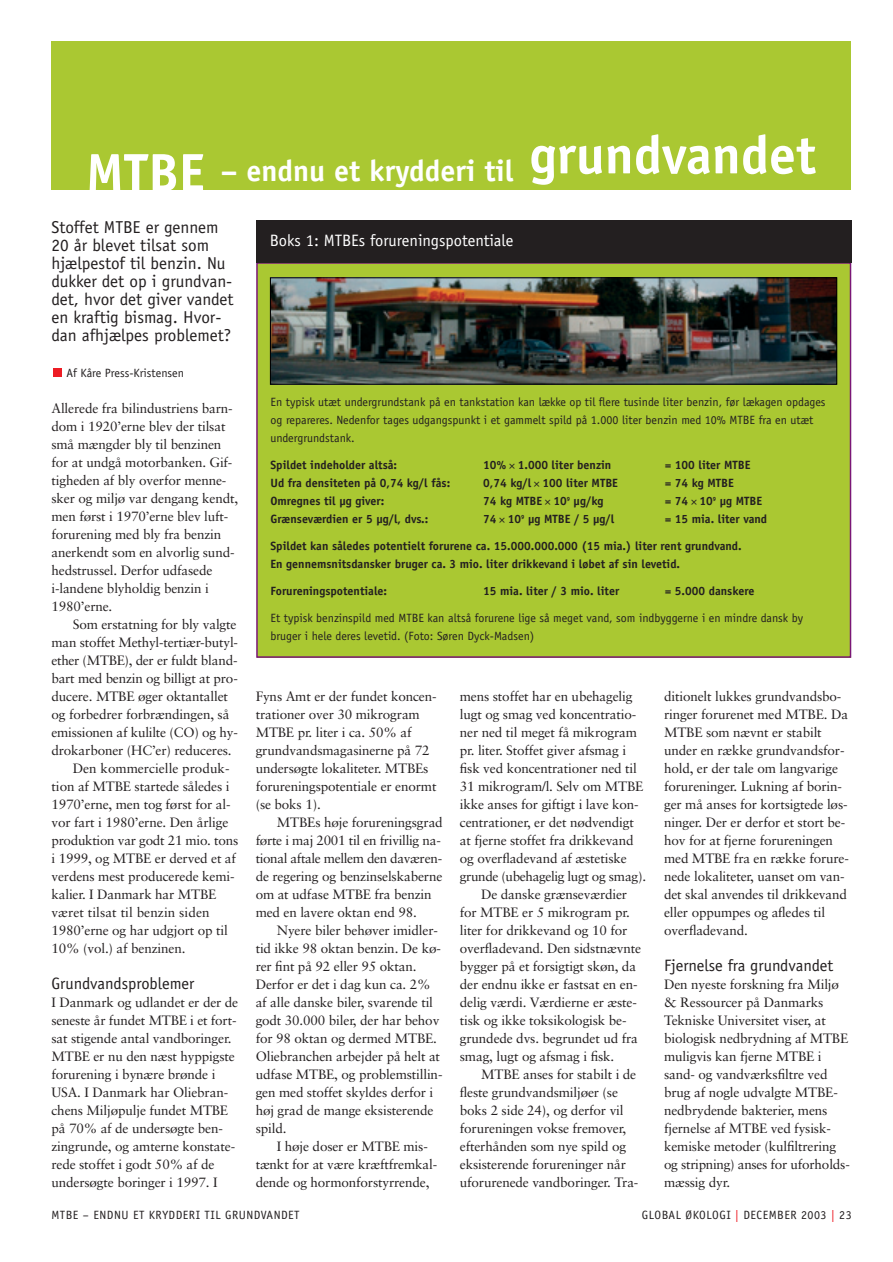
<style>
.page{position:relative;width:893px;height:1262px;background:#fff}
.page>*{position:absolute;margin:0;border:0;box-sizing:border-box;transform-origin:0 0}
.t1{font:700 30px "Officina Sans";color:#fff}
.t2{font:17.25px/18px "Officina Sans";color:#231f20}
.t3{font:16.5px "Officina Sans";color:#231f20}
.t4{font:16.5px "Officina Sans";color:#fff}
.t5{font:13.5px/18px "Sabon";letter-spacing:-.01em;color:#231f20}
.t6{font:13.5px "Sabon";letter-spacing:-.03em;color:#231f20}
.t7{font:700 12px/18px "Officina Sans";color:#231f20}
.t8{font:12px/18px "Officina Sans";color:#231f20}
.t9{font:12px "Officina Sans";letter-spacing:.04em;color:#231f20}
.s1{font-size:54px}
.s2{color:#ed1c24}
</style>
<div class="page">
<div style="left:53px;top:369px;width:8px;height:8px;background:#ed1c24"></div>
<div style="left:51px;top:41px;width:800px;height:149px;background:#aac832"></div>
<div style="left:257px;top:263px;width:593px;height:394px;background:#aac832"></div>
<div style="left:256px;top:262px;width:595px;height:396px;border:2px solid #7a1777"></div>
<div style="left:256px;top:221px;width:595px;height:42px;background:#231f20"></div>
<img style="left:272px;top:279px;width:563px;height:104px">
<div style="left:270px;top:277px;width:567px;height:108px;border:1px solid #000"></div>
<h1 class="t1" style="left:86px;top:159px;width:731px"><span class="s1">MTBE</span> – endnu et krydderi til <sup>grundvandet</sup></h1>
<p class="t2" style="left:51px;top:220px;width:184px">Stoffet MTBE er gennem<br>20 år blevet tilsat som hjælpestof til benzin. Nu dukker det op i grundvan&shy;det, hvor det giver vandet en kraftig bismag. Hvor&shy;dan afhjælpes problemet?</p>
<p class="t8" style="left:66px;top:365px;width:119px">Af Kåre Press-Kristensen</p>
<p class="t5" style="left:51px;top:400px;width:188px">Allerede fra bilindustriens barn&shy;dom i 1920’erne blev der tilsat små mængder bly til benzinen for at undgå motorbanken. Gif&shy;tigheden af bly overfor menne&shy;sker og miljø var dengang kendt, men først i 1970’erne blev luft&shy;forurening med bly fra benzin anerkendt som en alvorlig sund&shy;hedstrussel. Derfor udfasede i-landene blyholdig benzin i<br>1980’erne.</p>
<p class="t5" style="left:73px;top:616px;width:165px">Som erstatning for bly valgte</p>
<p class="t5" style="left:51px;top:634px;width:188px">man stoffet Methyl-tertiær-butyl-</p>
<p class="t5" style="left:51px;top:652px;width:188px">ether (MTBE), der er fuldt bland-</p>
<p class="t5" style="left:51px;top:670px;width:188px">bart med benzin og billigt at pro-</p>
<p class="t5" style="left:51px;top:688px;width:178px">ducere. MTBE øger oktantallet</p>
<p class="t5" style="left:51px;top:706px;width:179px">og forbedrer forbrændingen, så</p>
<p class="t5" style="left:51px;top:724px;width:188px">emissionen af kulilte (CO) og hy-</p>
<p class="t5" style="left:51px;top:742px;width:182px">drokarboner (HC’er) reduceres.</p>
<p class="t5" style="left:73px;top:760px;width:158px">Den kommercielle produk-</p>
<p class="t5" style="left:51px;top:778px;width:180px">tion af MTBE startede således i</p>
<p class="t5" style="left:51px;top:796px;width:181px">1970’erne, men tog først for al-</p>
<p class="t5" style="left:51px;top:814px;width:178px">vor fart i 1980’erne. Den årlige</p>
<p class="t5" style="left:51px;top:832px;width:188px">produktion var godt 21 mio. tons</p>
<p class="t5" style="left:51px;top:850px;width:186px">i 1999, og MTBE er derved et af</p>
<p class="t5" style="left:51px;top:868px;width:185px">verdens mest producerede kemi-</p>
<p class="t5" style="left:51px;top:886px;width:166px">kalier. I Danmark har MTBE</p>
<p class="t5" style="left:51px;top:904px;width:160px">været tilsat til benzin siden</p>
<p class="t5" style="left:51px;top:922px;width:178px">1980’erne og har udgjort op til</p>
<p class="t5" style="left:51px;top:940px;width:135px">10% (vol.) af benzinen.</p>
<p class="t3" style="left:51px;top:977px;width:144px">Grundvandsproblemer</p>
<p class="t5" style="left:51px;top:994px;width:188px">I Danmark og udlandet er der de seneste år fundet MTBE i et fort&shy;sat stigende antal vandboringer.<br>MTBE er nu den næst hyppigste forurening i bynære brønde i<br>USA. I Danmark har Oliebran&shy;chens Miljøpulje fundet MTBE på 70% af de undersøgte ben&shy;zingrunde, og amterne konstate&shy;rede stoffet i godt 50% af de undersøgte boringer i 1997. I</p>
<p class="t4" style="left:270px;top:234px;width:245px">Boks 1: MTBEs forureningspotentiale</p>
<p class="t8" style="left:270px;top:394px;width:556px">En typisk utæt undergrundstank på en tankstation kan lække op til flere tusinde liter benzin, før lækagen opdages og repareres. Nedenfor tages udgangspunkt i et gammelt spild på 1.000 liter benzin med 10% MTBE fra en utæt undergrundstank.</p>
<p class="t7" style="left:270px;top:457px;width:128px">Spildet indeholder altså:</p>
<p class="t7" style="left:483px;top:457px;width:130px">10% 1.000 liter benzin</p>
<p class="t7" style="left:664px;top:457px;width:87px">= 100 liter MTBE</p>
<p class="t7" style="left:270px;top:475px;width:181px">Ud fra densiteten på 0,74 kg/l fås:</p>
<p class="t7" style="left:483px;top:475px;width:136px">0,74 kg/l 100 liter MTBE</p>
<p class="t7" style="left:664px;top:475px;width:71px">= 74 kg MTBE</p>
<p class="t7" style="left:270px;top:493px;width:115px">Omregnes til µg giver:</p>
<p class="t7" style="left:483px;top:493px;width:122px">74 kg MTBE 10<sup>9</sup> µg/kg</p>
<p class="t7" style="left:664px;top:493px;width:99px">= 74 10<sup>9</sup> µg MTBE</p>
<p class="t7" style="left:270px;top:511px;width:159px">Grænseværdien er 5 µg/l, dvs.:</p>
<p class="t7" style="left:483px;top:511px;width:133px">74 10<sup>9</sup> µg MTBE / 5 µg/l</p>
<p class="t7" style="left:664px;top:511px;width:104px">= 15 mia. liter vand</p>
<p class="t7" style="left:270px;top:538px;width:473px">Spildet kan således potentielt forurene ca. 15.000.000.000 (15 mia.) liter rent grundvand.<br>En gennemsnitsdansker bruger ca. 3 mio. liter drikkevand i løbet af sin levetid.</p>
<p class="t7" style="left:270px;top:583px;width:118px">Forureningspotentiale:</p>
<p class="t7" style="left:483px;top:583px;width:137px">15 mia. liter / 3 mio. liter</p>
<p class="t7" style="left:664px;top:583px;width:91px">= 5.000 danskere</p>
<p class="t8" style="left:270px;top:610px;width:534px">Et typisk benzinspild med MTBE kan altså forurene lige så meget vand, som indbyggerne i en mindre dansk by bruger i hele deres levetid. (Foto: Søren Dyck-Madsen)</p>
<p class="t5" style="left:256px;top:688px;width:182px">Fyns Amt er der fundet koncen&shy;trationer over 30 mikrogram<br>MTBE pr. liter i ca. 50% af grundvandsmagasinerne på 72 undersøgte lokaliteter. MTBEs forureningspotentiale er enormt (se boks 1).</p>
<p class="t5" style="left:256px;top:814px;width:189px;text-indent:21px">MTBEs høje forureningsgrad førte i maj 2001 til en frivillig na&shy;tional aftale mellem den daværen&shy;de regering og benzinselskaberne om at udfase MTBE fra benzin med en lavere oktan end 98.</p>
<p class="t5" style="left:256px;top:922px;width:188px;text-indent:21px">Nyere biler behøver imidler&shy;tid ikke 98 oktan benzin. De kø&shy;rer fint på 92 eller 95 oktan.<br>Derfor er det i dag kun ca. 2% af alle danske biler, svarende til godt 30.000 biler, der har behov for 98 oktan og dermed MTBE.<br>Oliebranchen arbejder på helt at udfase MTBE, og problemstillin&shy;gen med stoffet skyldes derfor i høj grad de mange eksisterende spild.</p>
<p class="t5" style="left:256px;top:1138px;width:183px;text-indent:21px">I høje doser er MTBE mis&shy;tænkt for at være kræftfremkal&shy;dende og hormonforstyrrende,</p>
<p class="t5" style="left:460px;top:688px;width:174px">mens stoffet har en ubehagelig</p>
<p class="t5" style="left:460px;top:706px;width:178px">lugt og smag ved koncentratio-</p>
<p class="t5" style="left:460px;top:724px;width:179px">ner ned til meget få mikrogram</p>
<p class="t5" style="left:460px;top:742px;width:168px">pr. liter. Stoffet giver afsmag i</p>
<p class="t5" style="left:460px;top:760px;width:179px">fisk ved koncentrationer ned til</p>
<p class="t5" style="left:460px;top:778px;width:185px">31 mikrogram/l. Selv om MTBE</p>
<p class="t5" style="left:460px;top:796px;width:180px">ikke anses for giftigt i lave kon-</p>
<p class="t5" style="left:460px;top:814px;width:175px">centrationer, er det nødvendigt</p>
<p class="t5" style="left:460px;top:832px;width:175px">at fjerne stoffet fra drikkevand</p>
<p class="t5" style="left:460px;top:850px;width:168px">og overfladevand af æstetiske</p>
<p class="t6" style="left:460px;top:870px;width:188px">grunde (ubehagelig lugt og smag).</p>
<p class="t5" style="left:481px;top:886px;width:147px">De danske grænseværdier</p>
<p class="t5" style="left:460px;top:904px;width:172px">for MTBE er 5 mikrogram pr.</p>
<p class="t5" style="left:460px;top:922px;width:169px">liter for drikkevand og 10 for</p>
<p class="t5" style="left:460px;top:940px;width:183px">overfladevand. Den sidstnævnte</p>
<p class="t5" style="left:460px;top:958px;width:178px">bygger på et forsigtigt skøn, da</p>
<p class="t5" style="left:460px;top:976px;width:179px">der endnu ikke er fastsat en en-</p>
<p class="t5" style="left:460px;top:994px;width:178px">delig værdi. Værdierne er æste-</p>
<p class="t5" style="left:460px;top:1012px;width:168px">tisk og ikke toksikologisk be-</p>
<p class="t5" style="left:460px;top:1030px;width:179px">grundede dvs. begrundet ud fra</p>
<p class="t5" style="left:460px;top:1048px;width:156px">smag, lugt og afsmag i fisk.</p>
<p class="t5" style="left:481px;top:1066px;width:157px">MTBE anses for stabilt i de</p>
<p class="t5" style="left:460px;top:1084px;width:160px">fleste grundvandsmiljøer (se</p>
<p class="t5" style="left:460px;top:1102px;width:165px">boks 2 side 24), og derfor vil</p>
<p class="t5" style="left:460px;top:1120px;width:168px">forureningen vokse fremover,</p>
<p class="t5" style="left:460px;top:1138px;width:168px">efterhånden som nye spild og</p>
<p class="t5" style="left:460px;top:1156px;width:168px">eksisterende forureninger når</p>
<p class="t5" style="left:460px;top:1174px;width:180px">uforurenede vandboringer. Tra-</p>
<p class="t5" style="left:664px;top:688px;width:186px">ditionelt lukkes grundvandsbo&shy;ringer forurenet med MTBE. Da<br>MTBE som nævnt er stabilt under en række grundvandsfor&shy;hold, er der tale om langvarige forureninger. Lukning af borin&shy;ger må anses for kortsigtede løs&shy;ninger. Der er derfor et stort be&shy;hov for at fjerne forureningen med MTBE fra en række forure&shy;nede lokaliteter, uanset om van&shy;det skal anvendes til drikkevand eller oppumpes og afledes til overfladevand.</p>
<p class="t3" style="left:664px;top:959px;width:171px">Fjernelse fra grundvandet</p>
<p class="t5" style="left:664px;top:976px;width:187px">Den nyeste forskning fra Miljø &amp; Ressourcer på Danmarks<br>Tekniske Universitet viser, at biologisk nedbrydning af MTBE muligvis kan fjerne MTBE i sand- og vandværksfiltre ved brug af nogle udvalgte MTBE&shy;nedbrydende bakterier, mens fjernelse af MTBE ved fysisk&shy;kemiske metoder (kulfiltrering og stripning) anses for uforholds&shy;mæssig dyr.</p>
<p class="t9" style="left:51px;top:1210px;width:250px">MTBE – ENDNU ET KRYDDERI TIL GRUNDVANDET</p>
<p class="t9" style="left:641px;top:1210px;width:211px">GLOBAL ØKOLOGI <span class="s2">|</span> DECEMBER 2003 <span class="s2">|</span> 23</p>
</div>
